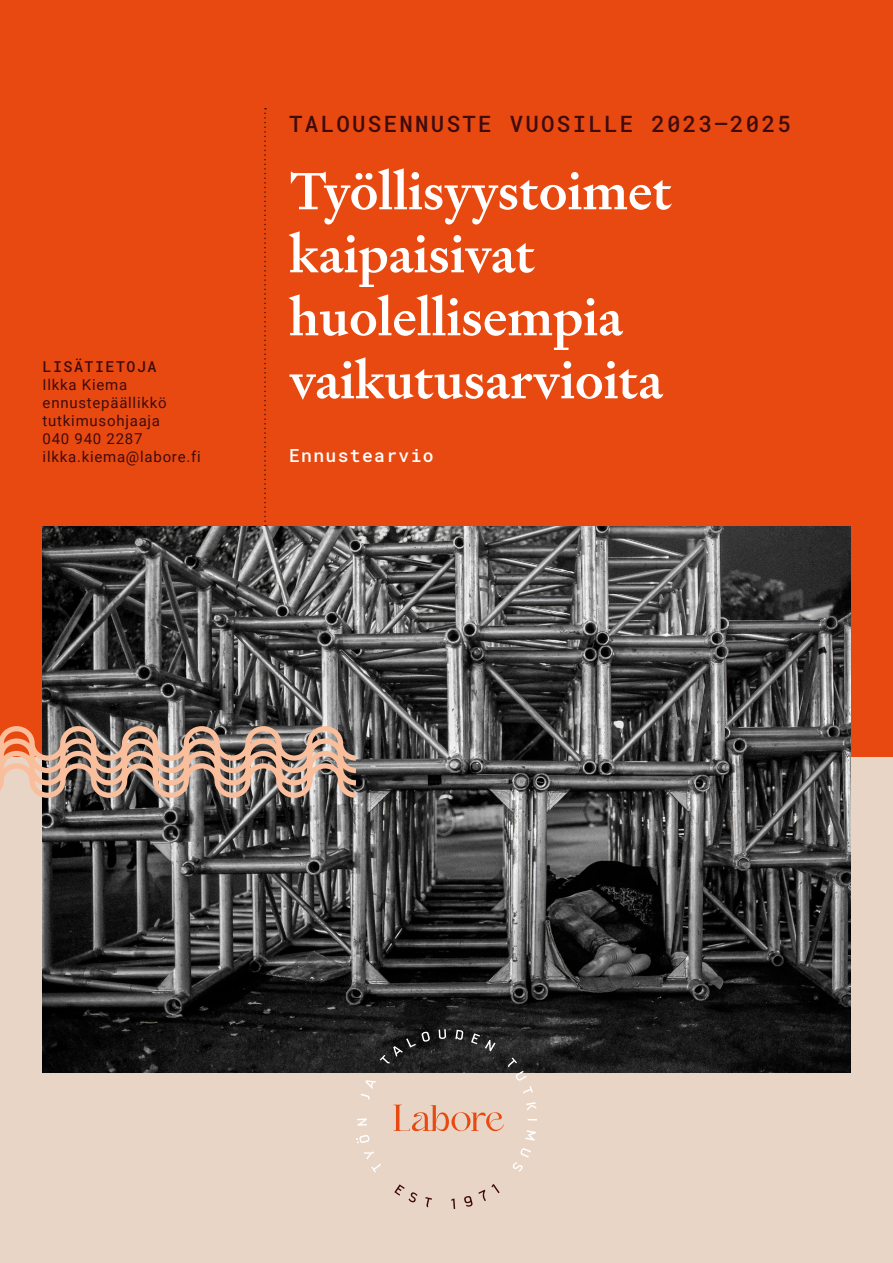
<style>
.page{position:relative;width:893px;height:1263px;background:#fff}
.page>*{position:absolute;margin:0;border:0;box-sizing:border-box;transform-origin:0 0}
.t1{font:500 52.5px/63px "Signifier";color:#fff}
.t2{font:500 22.5px "Roboto Mono";letter-spacing:.1em;color:#3e0c0e}
.t3{font:500 18px "Roboto Mono";letter-spacing:.075em;color:#fff}
.t4{font:15px/18px "Roboto";letter-spacing:.05em;color:#3e0c0e}
.t5{font:500 15px "Roboto Mono";letter-spacing:.1em;color:#3e0c0e}
</style>
<div class="page">
<div style="left:0;top:757px;width:893px;height:506px;background:#e9d5c6"></div>
<div style="left:0;top:0;width:893px;height:757px;background:#e84910"></div>
<svg style="left:264px;top:108px;width:2px;height:418px"></svg>
<img style="left:43px;top:526px;width:807px;height:547px">
<svg style="left:0;top:723px;width:361px;height:77px;background:#a28777"></svg>
<svg style="left:364px;top:1151px;width:17px;height:21px"></svg>
<svg style="left:356px;top:1135px;width:14px;height:8px"></svg>
<svg style="left:357px;top:1118px;width:10px;height:8px"></svg>
<svg style="left:361px;top:1080px;width:15px;height:20px"></svg>
<svg style="left:380px;top:1031px;width:50px;height:32px;background:#2c2c2c"></svg>
<svg style="left:439px;top:1029px;width:7px;height:10px"></svg>
<svg style="left:455px;top:1030px;width:9px;height:10px"></svg>
<svg style="left:471px;top:1033px;width:24px;height:18px"></svg>
<svg style="left:508px;top:1057px;width:25px;height:37px"></svg>
<svg style="left:526px;top:1102px;width:10px;height:8px"></svg>
<svg style="left:525px;top:1130px;width:11px;height:11px"></svg>
<svg style="left:512px;top:1148px;width:19px;height:24px"></svg>
<svg style="left:394px;top:1184px;width:24px;height:19px"></svg>
<svg style="left:425px;top:1197px;width:7px;height:10px"></svg>
<svg style="left:451px;top:1198px;width:4px;height:11px"></svg>
<svg style="left:464px;top:1184px;width:36px;height:23px"></svg>
<svg style="left:393px;top:1105px;width:111px;height:26px"></svg>
<p class="t5" style="left:43px;top:356px;width:115px">LISÄTIETOJA</p>
<p class="t4" style="left:43px;top:375px;width:160px">Ilkka Kiema ennustepäällikkö tutkimusohjaaja<br>040 940 2287 ilkka.kiema@labore.fi</p>
<h2 class="t2" style="left:289px;top:108px;width:503px">TALOUSENNUSTE VUOSILLE 2023–2025</h2>
<h1 class="t1" style="left:289px;top:160px;width:384px">Työllisyystoimet kaipaisivat huolellisempia vaikutusarvioita</h1>
<p class="t3" style="left:289px;top:443px;width:146px">Ennustearvio</p>
</div>
